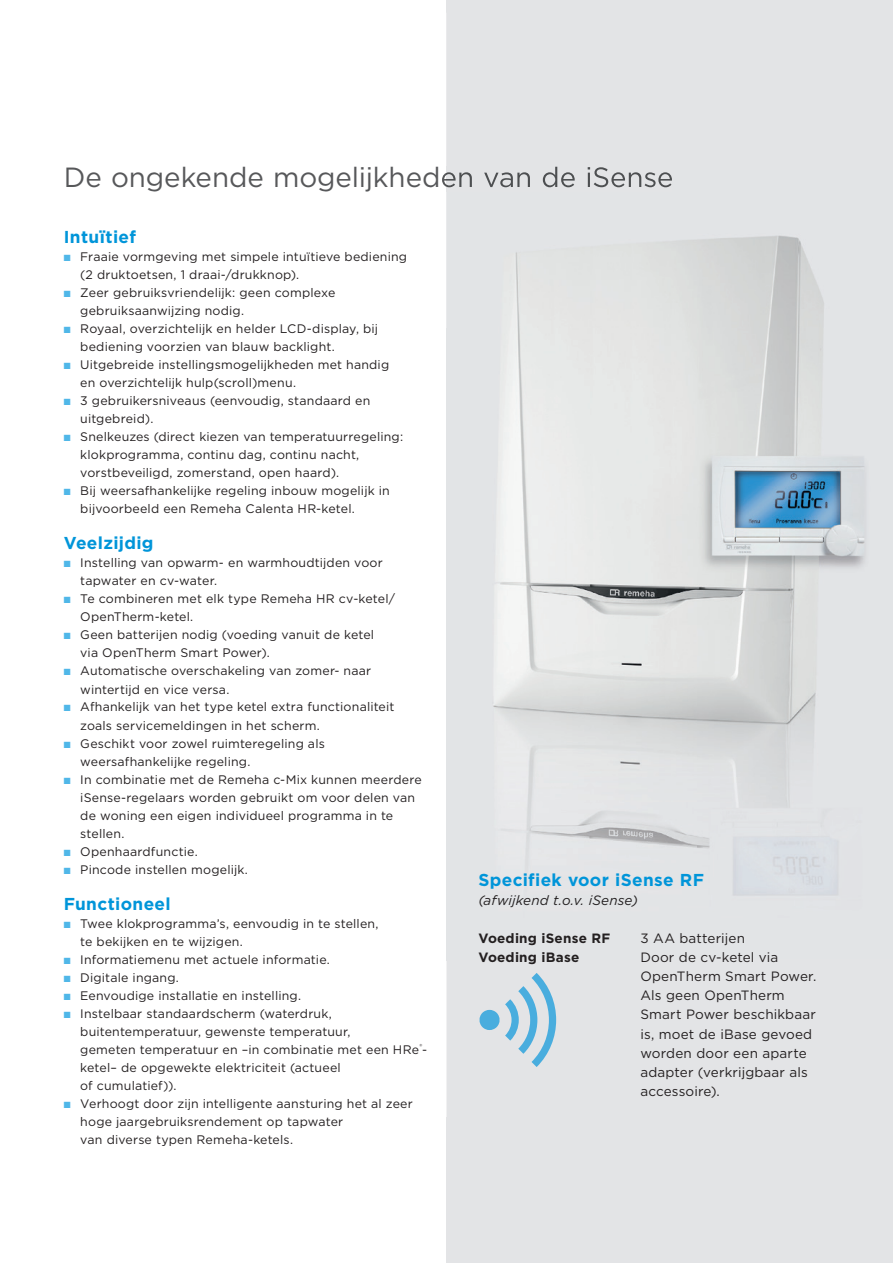
<style>
.page{position:relative;width:893px;height:1263px;background:#fff}
.page>*{position:absolute;margin:0;border:0;box-sizing:border-box;transform-origin:0 0}
.t1{font:27.75px "Gotham";color:#57585a}
.t2{font:700 17.25px "Gotham";letter-spacing:.02em;color:#0095d9}
.t3{font:13.5px/19.2px "Gotham";letter-spacing:.015em;color:#231f20}
.t4{font:700 13.5px "Gotham";letter-spacing:.015em;color:#231f20}
.t5{font:italic 13.5px "Gotham";letter-spacing:.005em;color:#231f20}
.t6{font:12.3px/18px "Gotham";letter-spacing:.015em;color:#231f20}
.s1{color:#50b7e8}
</style>
<div class="page">
<img style="left:446px;top:13px;width:447px;height:1250px">
<img style="left:478px;top:1010px;width:23px;height:20px">
<img style="left:505px;top:973px;width:51px;height:94px">
<img style="left:442px;top:173px;width:4px;height:14px">
<img style="left:446px;top:167px;width:226px;height:24px">
<p class="t1" style="left:64px;top:159px;width:611px">De ongekende mogelijkheden van de iSense</p>
<p class="t2" style="left:64px;top:226px;width:74px">Intuïtief</p>
<p class="t6" style="left:80px;top:248px;width:328px;text-indent:-16px"><span class="s1">■</span> Fraaie vormgeving met simpele intuïtieve bediening (2 druktoetsen, 1 draai-/drukknop).</p>
<p class="t6" style="left:80px;top:284px;width:257px;text-indent:-16px"><span class="s1">■</span> Zeer gebruiksvriendelijk: geen complexe gebruiksaanwijzing nodig.</p>
<p class="t6" style="left:80px;top:320px;width:299px;text-indent:-17px"><span class="s1">■</span> Royaal, overzichtelijk en helder LCD-display, bij bediening voorzien van blauw backlight.</p>
<p class="t6" style="left:80px;top:356px;width:310px;text-indent:-17px"><span class="s1">■</span> Uitgebreide instellingsmogelijkheden met handig en overzichtelijk hulp(scroll)menu.</p>
<p class="t6" style="left:80px;top:392px;width:292px;text-indent:-17px"><span class="s1">■</span> 3 gebruikersniveaus (eenvoudig, standaard en uitgebreid).</p>
<p class="t6" style="left:80px;top:428px;width:324px;text-indent:-17px"><span class="s1">■</span> Snelkeuzes (direct kiezen van temperatuurregeling: klokprogramma, continu dag, continu nacht, vorstbeveiligd, zomerstand, open haard).</p>
<p class="t6" style="left:80px;top:482px;width:311px;text-indent:-17px"><span class="s1">■</span> Bij weersafhankelijke regeling inbouw mogelijk in bijvoorbeeld een Remeha Calenta HR-ketel.</p>
<p class="t2" style="left:64px;top:532px;width:91px">Veelzijdig</p>
<p class="t6" style="left:80px;top:554px;width:304px;text-indent:-16px"><span class="s1">■</span> Instelling van opwarm- en warmhoudtijden voor tapwater en cv-water.</p>
<p class="t6" style="left:80px;top:590px;width:317px;text-indent:-17px"><span class="s1">■</span> Te combineren met elk type Remeha HR cv-ketel/<br>OpenTherm-ketel.</p>
<p class="t6" style="left:80px;top:626px;width:295px;text-indent:-17px"><span class="s1">■</span> Geen batterijen nodig (voeding vanuit de ketel via OpenTherm Smart Power).</p>
<p class="t6" style="left:80px;top:662px;width:292px;text-indent:-17px"><span class="s1">■</span> Automatische overschakeling van zomer- naar wintertijd en vice versa.</p>
<p class="t6" style="left:80px;top:698px;width:316px;text-indent:-17px"><span class="s1">■</span> Afhankelijk van het type ketel extra functionaliteit zoals servicemeldingen in het scherm.</p>
<p class="t6" style="left:80px;top:734px;width:246px;text-indent:-17px"><span class="s1">■</span> Geschikt voor zowel ruimteregeling als weersafhankelijke regeling.</p>
<p class="t6" style="left:80px;top:770px;width:343px;text-indent:-17px"><span class="s1">■</span> In combinatie met de Remeha c-Mix kunnen meerdere iSense-regelaars worden gebruikt om voor delen van de woning een eigen individueel programma in te stellen.</p>
<p class="t6" style="left:64px;top:842px;width:136px"><span class="s1">■</span> Openhaardfunctie.</p>
<p class="t6" style="left:64px;top:860px;width:186px"><span class="s1">■</span> Pincode instellen mogelijk.</p>
<p class="t2" style="left:64px;top:892px;width:108px">Functioneel</p>
<p class="t6" style="left:80px;top:914px;width:300px;text-indent:-16px"><span class="s1">■</span> Twee klokprogramma’s, eenvoudig in te stellen, te bekijken en te wijzigen.</p>
<p class="t6" style="left:64px;top:950px;width:268px"><span class="s1">■</span> Informatiemenu met actuele informatie.</p>
<p class="t6" style="left:64px;top:968px;width:117px"><span class="s1">■</span> Digitale ingang.</p>
<p class="t6" style="left:64px;top:986px;width:239px"><span class="s1">■</span> Eenvoudige installatie en instelling.</p>
<p class="t6" style="left:80px;top:1004px;width:348px;text-indent:-17px"><span class="s1">■</span> Instelbaar standaardscherm (waterdruk, buitentemperatuur, gewenste temperatuur,<br>gemeten temperatuur en –in combinatie met een HRe<sup>®</sup>- ketel– de opgewekte elektriciteit (actueel<br>of cumulatief)).</p>
<p class="t6" style="left:80px;top:1094px;width:334px;text-indent:-17px"><span class="s1">■</span> Verhoogt door zijn intelligente aansturing het al zeer hoge jaargebruiksrendement op tapwater<br>van diverse typen Remeha-ketels.</p>
<p class="t2" style="left:478px;top:868px;width:227px">Specifiek voor iSense RF</p>
<p class="t5" style="left:478px;top:891px;width:161px">(afwijkend t.o.v. iSense)</p>
<p class="t4" style="left:478px;top:929px;width:133px">Voeding iSense RF</p>
<p class="t3" style="left:640px;top:928px;width:106px">3 AA batterijen</p>
<p class="t4" style="left:478px;top:948px;width:102px">Voeding iBase</p>
<p class="t3" style="left:640px;top:947px;width:177px">Door de cv-ketel via<br>OpenTherm Smart Power.<br>Als geen OpenTherm<br>Smart Power beschikbaar is, moet de iBase gevoed worden door een aparte adapter (verkrijgbaar als accessoire).</p>
</div>
